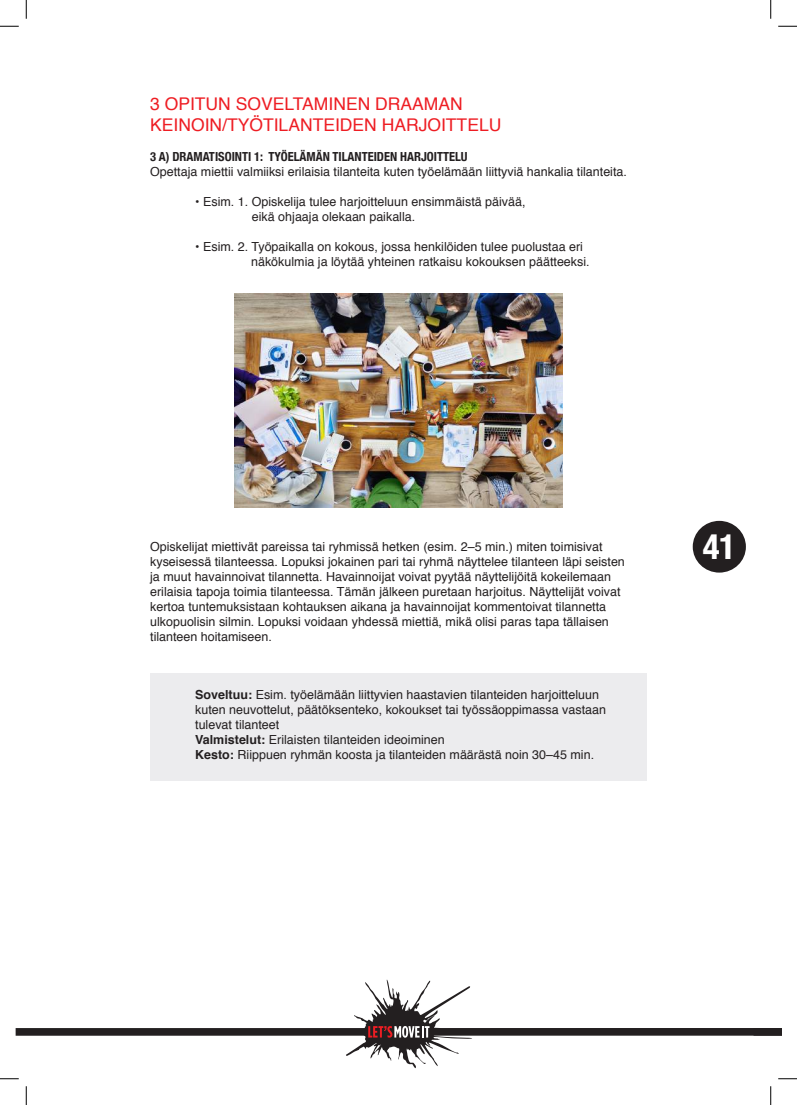
<style>
.page{position:relative;width:797px;height:1105px;background:#fff}
.page>*{position:absolute;margin:0;border:0;box-sizing:border-box;transform-origin:0 0}
.t1{font:700 condensed 35px "Helvetica Neue";color:#fff}
.t2{font:17.5px/21px "Helvetica";color:#ee1d23}
.t3{font:12.5px/15px "Helvetica";color:#231f20}
.t4{font:700 condensed 12.5px "Helvetica Neue";color:#231f20}
.s1{font-weight:700}
</style>
<div class="page">
<svg style="left:16px;top:979px;width:737px;height:90px"></svg>
<svg style="left:368px;top:1026px;width:61px;height:12px"></svg>
<svg style="left:753px;top:1028px;width:28px;height:8px"></svg>
<div style="left:150px;top:673px;width:496px;height:107px;background:#ececee"></div>
<div style="left:692px;top:521px;width:54px;height:52px;background:#231f20;border-radius:50%"></div>
<img style="left:235px;top:294px;width:327px;height:213px">
<svg style="left:0;top:25px;width:19px;height:2px"></svg>
<svg style="left:778px;top:25px;width:19px;height:2px"></svg>
<svg style="left:0;top:1078px;width:19px;height:1px"></svg>
<svg style="left:778px;top:1078px;width:19px;height:1px"></svg>
<svg style="left:25px;top:0;width:2px;height:19px"></svg>
<svg style="left:25px;top:1086px;width:2px;height:19px"></svg>
<svg style="left:770px;top:0;width:1px;height:19px"></svg>
<svg style="left:770px;top:1086px;width:1px;height:19px"></svg>
<h2 class="t2" style="left:150px;top:94px;width:353px">3 OPITUN SOVELTAMINEN DRAAMAN<br>KEINOIN/TYÖTILANTEIDEN HARJOITTELU</h2>
<p class="t4" style="left:150px;top:146px;width:319px">3 A) DRAMATISOINTI 1: TYÖELÄMÄN TILANTEIDEN HARJOITTELU</p>
<p class="t3" style="left:150px;top:165px;width:478px">Opettaja miettii valmiiksi erilaisia tilanteita kuten työelämään liittyviä hankalia tilanteita.</p>
<p class="t3" style="left:252px;top:195px;width:275px;text-indent:-57px">• Esim. 1. Opiskelija tulee harjoitteluun ensimmäistä päivää, eikä ohjaaja olekaan paikalla.</p>
<p class="t3" style="left:251px;top:240px;width:340px;text-indent:-56px">• Esim. 2. Työpaikalla on kokous, jossa henkilöiden tulee puolustaa eri näkökulmia ja löytää yhteinen ratkaisu kokouksen päätteeksi.</p>
<p class="t3" style="left:150px;top:540px;width:476px">Opiskelijat miettivät pareissa tai ryhmissä hetken (esim. 2–5 min.) miten toimisivat kyseisessä tilanteessa. Lopuksi jokainen pari tai ryhmä näyttelee tilanteen läpi seisten ja muut havainnoivat tilannetta. Havainnoijat voivat pyytää näyttelijöitä kokeilemaan erilaisia tapoja toimia tilanteessa. Tämän jälkeen puretaan harjoitus. Näyttelijät voivat kertoa tuntemuksistaan kohtauksen aikana ja havainnoijat kommentoivat tilannetta ulkopuolisin silmin. Lopuksi voidaan yhdessä miettiä, mikä olisi paras tapa tällaisen tilanteen hoitamiseen.</p>
<p class="t3" style="left:195px;top:687px;width:412px"><span class="s1">Soveltuu:</span> Esim. työelämään liittyvien haastavien tilanteiden harjoitteluun kuten neuvottelut, päätöksenteko, kokoukset tai työssäoppimassa vastaan tulevat tilanteet<br><span class="s1">Valmistelut:</span> Erilaisten tilanteiden ideoiminen<br><span class="s1">Kesto:</span> Riippuen ryhmän koosta ja tilanteiden määrästä noin 30–45 min.</p>
<h1 class="t1" style="left:702px;top:517px;width:35px">41</h1>
</div>
